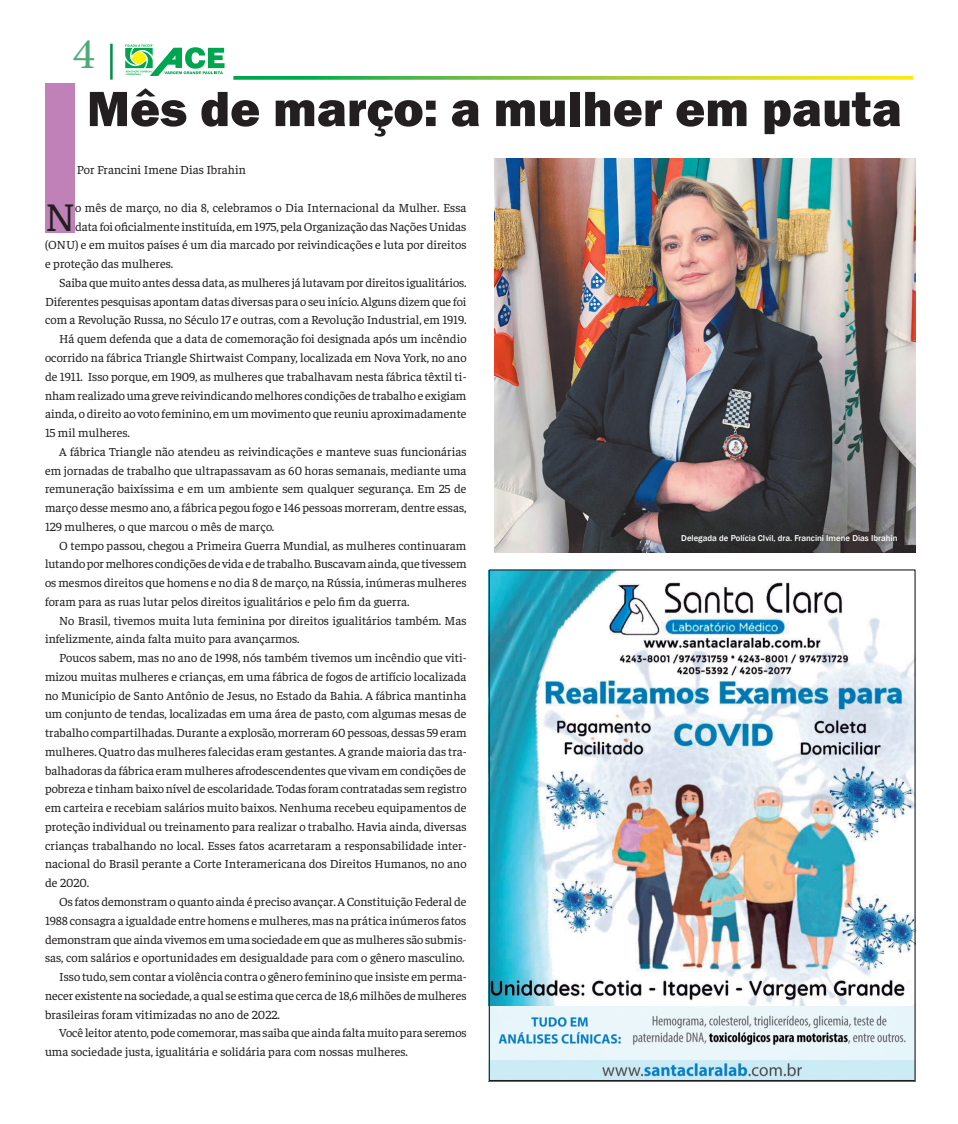
<style>
.page{position:relative;width:958px;height:1124px;background:#fff}
.page>*{position:absolute;margin:0;border:0;box-sizing:border-box;transform-origin:0 0}
.TÍTULO{font:800 51.25px "Franklin Gothic";color:#231f20}
.t1{font:43.75px "Minion Pro";color:#4bac77;scale:1.09 1}
.texto_novo{font:41.38px "Faustina";color:#231f20}
.texto_novo-2{font:12.5px/18.8px "Faustina";color:#231f20;text-align:justify}
.Legenda{font:500 8.75px "Franklin Gothic";color:#fff}
</style>
<div class="page">
<hr style="left:110px;top:44px;width:3px;height:36px;background:#009046">
<svg style="left:125px;top:44px;width:99px;height:32px"></svg>
<svg style="left:233px;top:76px;width:679px;height:4px;background:#91cb45"></svg>
<div style="left:45px;top:83px;width:29px;height:150px;background:#bf81b7"></div>
<img style="left:490px;top:571px;width:423px;height:508px">
<img style="left:494px;top:159px;width:421px;height:394px">
<h2 class="t1" style="left:72px;top:25px;width:22px">4</h2>
<p class="TÍTULO" style="left:87px;top:76px;width:816px">Mês de março: a mulher em pauta</p>
<p class="texto_novo-2" style="left:77px;top:160px;width:170px">Por Francini Imene Dias Ibrahin</p>
<p class="texto_novo" style="left:45px;top:189px;width:32px">N</p>
<p class="texto_novo-2" style="left:75px;top:197px;width:393px">o mês de março, no dia 8, celebramos o Dia Internacional da Mulher. Essa</p>
<p class="texto_novo-2" style="left:75px;top:216px;width:392px">data foi oficialmente instituída, em 1975, pela Organização das Nações Unidas</p>
<p class="texto_novo-2" style="left:45px;top:235px;width:423px">(ONU) e em muitos países é um dia marcado por reivindicações e luta por direitos</p>
<p class="texto_novo-2" style="left:45px;top:254px;width:130px">e proteção das mulheres.</p>
<p class="texto_novo-2" style="left:45px;top:272px;width:423px;text-indent:14px">Saiba que muito antes dessa data, as mulheres já lutavam por direitos igualitários.<br>Diferentes pesquisas apontam datas diversas para o seu início. Alguns dizem que foi com a Revolução Russa, no Século 17 e outras, com a Revolução Industrial, em 1919.</p>
<p class="texto_novo-2" style="left:45px;top:329px;width:423px;text-indent:14px">Há quem defenda que a data de comemoração foi designada após um incêndio ocorrido na fábrica Triangle Shirtwaist Company, localizada em Nova York, no ano de 1911. Isso porque, em 1909, as mulheres que trabalhavam nesta fábrica têxtil ti&shy;nham realizado uma greve reivindicando melhores condições de trabalho e exigiam ainda, o direito ao voto feminino, em um movimento que reuniu aproximadamente 15 mil mulheres.</p>
<p class="texto_novo-2" style="left:45px;top:441px;width:423px;text-indent:14px">A fábrica Triangle não atendeu as reivindicações e manteve suas funcionárias em jornadas de trabalho que ultrapassavam as 60 horas semanais, mediante uma remuneração baixíssima e em um ambiente sem qualquer segurança. Em 25 de março desse mesmo ano, a fábrica pegou fogo e 146 pessoas morreram, dentre essas, 129 mulheres, o que marcou o mês de março.</p>
<p class="texto_novo-2" style="left:45px;top:535px;width:423px;text-indent:14px">O tempo passou, chegou a Primeira Guerra Mundial, as mulheres continuaram lutando por melhores condições de vida e de trabalho. Buscavam ainda, que tivessem os mesmos direitos que homens e no dia 8 de março, na Rússia, inúmeras mulheres foram para as ruas lutar pelos direitos igualitários e pelo fim da guerra.</p>
<p class="texto_novo-2" style="left:45px;top:610px;width:423px;text-indent:14px">No Brasil, tivemos muita luta feminina por direitos igualitários também. Mas infelizmente, ainda falta muito para avançarmos.</p>
<p class="texto_novo-2" style="left:45px;top:647px;width:423px;text-indent:14px">Poucos sabem, mas no ano de 1998, nós também tivemos um incêndio que viti&shy;mizou muitas mulheres e crianças, em uma fábrica de fogos de artifício localizada no Município de Santo Antônio de Jesus, no Estado da Bahia. A fábrica mantinha um conjunto de tendas, localizadas em uma área de pasto, com algumas mesas de trabalho compartilhadas. Durante a explosão, morreram 60 pessoas, dessas 59 eram mulheres. Quatro das mulheres falecidas eram gestantes. A grande maioria das tra&shy;balhadoras da fábrica eram mulheres afrodescendentes que vivam em condições de pobreza e tinham baixo nível de escolaridade. Todas foram contratadas sem registro em carteira e recebiam salários muito baixos. Nenhuma recebeu equipamentos de proteção individual ou treinamento para realizar o trabalho. Havia ainda, diversas crianças trabalhando no local. Esses fatos acarretaram a responsabilidade inter&shy;nacional do Brasil perante a Corte Interamericana dos Direitos Humanos, no ano de 2020.</p>
<p class="texto_novo-2" style="left:45px;top:891px;width:423px;text-indent:14px">Os fatos demonstram o quanto ainda é preciso avançar. A Constituição Federal de 1988 consagra a igualdade entre homens e mulheres, mas na prática inúmeros fatos demonstram que ainda vivemos em uma sociedade em que as mulheres são submis&shy;sas, com salários e oportunidades em desigualdade para com o gênero masculino.</p>
<p class="texto_novo-2" style="left:45px;top:966px;width:423px;text-indent:14px">Isso tudo, sem contar a violência contra o gênero feminino que insiste em perma&shy;necer existente na sociedade, a qual se estima que cerca de 18,6 milhões de mulheres brasileiras foram vitimizadas no ano de 2022.</p>
<p class="texto_novo-2" style="left:45px;top:1022px;width:423px;text-indent:14px">Você leitor atento, pode comemorar, mas saiba que ainda falta muito para seremos uma sociedade justa, igualitária e solidária para com nossas mulheres.</p>
<p class="Legenda" style="left:681px;top:533px;width:218px">Delegada de Polícia CIvil, dra. Francini Imene Dias Ibrahin</p>
</div>
